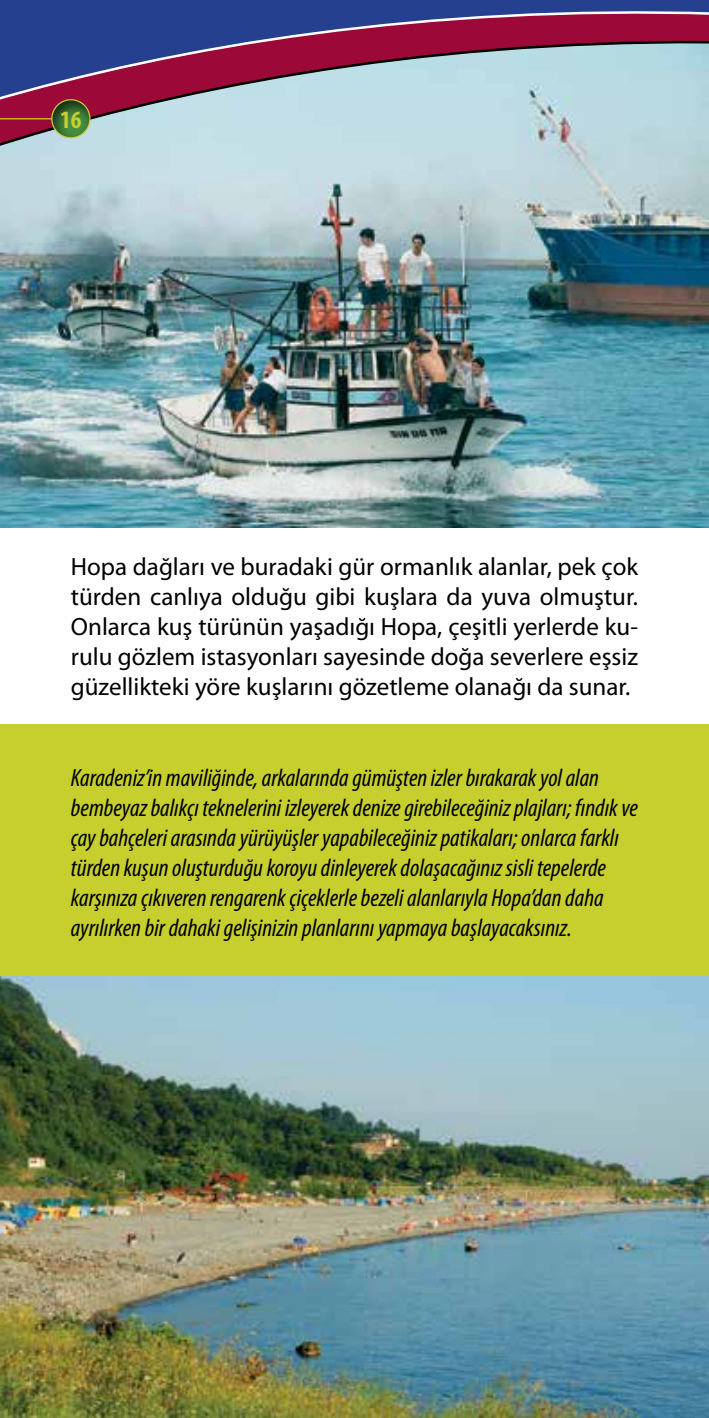
<style>
.page{position:relative;width:709px;height:1418px;background:#fff}
.page>*{position:absolute;margin:0;border:0;box-sizing:border-box;transform-origin:0 0}
.t1{font:italic condensed 25px/30px "Myriad Pro";color:#000}
.t2{font:25px/30px "Myriad Pro";color:#000;text-align:justify}
.t3{font:700 condensed 25px "Myriad Pro";color:#c6cf2e}
</style>
<div class="page">
<img style="left:0;top:442px;width:709px;height:85px">
<img style="left:0;top:976px;width:709px;height:441px">
<div style="left:0;top:725px;width:709px;height:251px;background:#c6cf2e"></div>
<img style="left:0;top:372px;width:709px;height:70px">
<img style="left:0;top:0;width:709px;height:372px">
<div style="left:51px;top:97px;width:42px;height:45px;background:#000;opacity:.75"></div>
<div style="left:51px;top:99px;width:40px;height:39px;border:1px solid #c6cf2e;border-radius:50%"></div>
<hr style="left:0;top:118px;width:52px;height:1px;background:#c6cf2e">
<p class="t3" style="left:60px;top:104px;width:23px">16</p>
<p class="t2" style="left:71px;top:551px;width:568px">Hopa dağları ve buradaki gür ormanlık alanlar, pek çok türden canlıya olduğu gibi kuşlara da yuva olmuştur.<br>Onlarca kuş türünün yaşadığı Hopa, çeşitli yerlerde ku&shy;rulu gözlem istasyonları sayesinde doğa severlere eşsiz güzellikteki yöre kuşlarını gözetleme olanağı da sunar.</p>
<p class="t1" style="left:71px;top:762px;width:568px">Karadeniz’in maviliğinde, arkalarında gümüşten izler bırakarak yol alan bembeyaz balıkçı teknelerini izleyerek denize girebileceğiniz plajları; fındık ve çay bahçeleri arasında yürüyüşler yapabileceğiniz patikaları; onlarca farklı türden kuşun oluşturduğu koroyu dinleyerek dolaşacağınız sisli tepelerde karşınıza çıkıveren rengarenk çiçeklerle bezeli alanlarıyla Hopa’dan daha ayrılırken bir dahaki gelişinizin planlarını yapmaya başlayacaksınız.</p>
</div>
